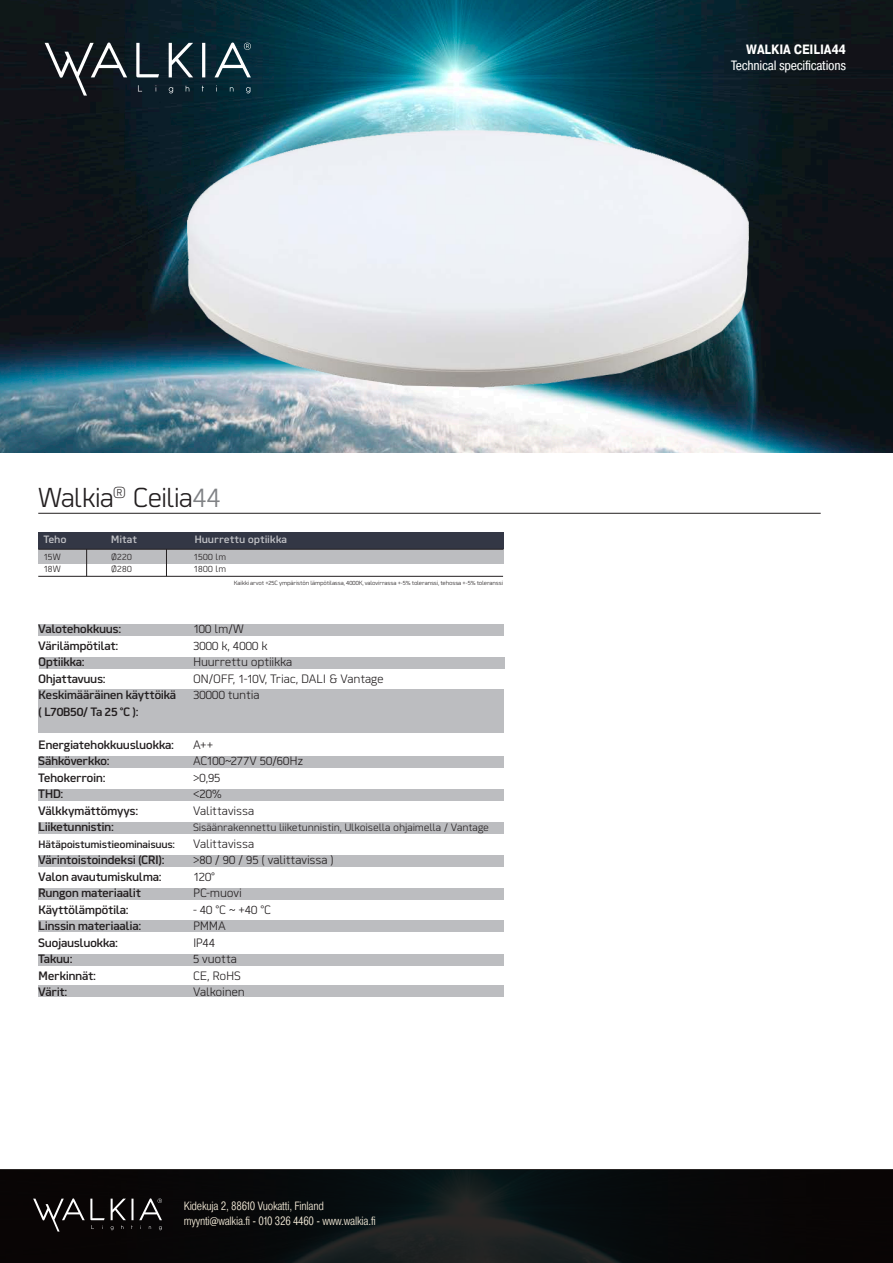
<style>
.page{position:relative;width:893px;height:1263px;background:#fff}
.page>*{position:absolute;margin:0;border:0;box-sizing:border-box;transform-origin:0 0}
.t1{font:300 27px "Martian B";letter-spacing:-.03em;color:#231f20}
.t2{font:13.5px "Pragmatica Cond";letter-spacing:-.02em;color:#fff}
.t3{font:700 13.5px "Pragmatica Cond";letter-spacing:-.01em;color:#fff}
.t4{font:500 12px "Martian B";letter-spacing:-.035em;color:#231f20}
.t5{font:300 12px "Martian B";letter-spacing:-.01em;color:#231f20}
.t6{font:300 12px/14.4px "Pragmatica Cond";letter-spacing:-.02em;color:#f5ecd9}
.t7{font:300 12px "Martian B";letter-spacing:.02em;color:#231f20}
.t8{font:300 10.5px "Martian B";letter-spacing:-.015em;color:#231f20}
.t9{font:500 10.5px "Martian B";letter-spacing:-.035em;color:#231f20}
.t10{font:500 10.5px "Martian B";letter-spacing:-.01em;color:#c2c3c7}
.t11{font:300 9px "Martian B";letter-spacing:.03em;color:#231f20}
.t12{font:300 6px "Martian B";letter-spacing:-.025em;color:#231f20}
.s1{color:#808285}
</style>
<div class="page">
<svg style="left:0;top:1169px;width:893px;height:94px;fill:#08090a"></svg>
<svg style="left:33px;top:1198px;width:129px;height:33px"></svg>
<img style="left:0;top:0;width:893px;height:453px">
<svg style="left:45px;top:43px;width:206px;height:53px"></svg>
<hr style="left:38px;top:513px;width:783px;height:1px;background:#231f20">
<div style="left:38px;top:532px;width:465px;height:32px;background:#bcbdc0"></div>
<div style="left:38px;top:532px;width:465px;height:17px;background:#333745"></div>
<div style="left:38px;top:624px;width:465px;height:11px;background:#bcbdc0"></div>
<div style="left:39px;top:657px;width:465px;height:11px;background:#bcbdc0"></div>
<div style="left:38px;top:689px;width:465px;height:43px;background:#bcbdc0"></div>
<div style="left:38px;top:757px;width:465px;height:11px;background:#bcbdc0"></div>
<div style="left:38px;top:790px;width:465px;height:11px;background:#bcbdc0"></div>
<div style="left:38px;top:822px;width:465px;height:11px;background:#bcbdc0"></div>
<div style="left:38px;top:855px;width:465px;height:11px;background:#bcbdc0"></div>
<div style="left:38px;top:888px;width:465px;height:11px;background:#bcbdc0"></div>
<div style="left:38px;top:920px;width:465px;height:11px;background:#bcbdc0"></div>
<div style="left:39px;top:954px;width:465px;height:11px;background:#bcbdc0"></div>
<div style="left:39px;top:985px;width:465px;height:11px;background:#bcbdc0"></div>
<hr style="left:38px;top:549px;width:465px;height:1px;background:#231f20">
<svg style="left:86px;top:550px;width:1px;height:26px"></svg>
<svg style="left:166px;top:550px;width:1px;height:26px"></svg>
<img style="left:161px;top:97px;width:615px;height:328px">
<hr style="left:38px;top:576px;width:465px;height:1px;background:#231f20">
<p class="t1" style="left:38px;top:477px;width:184px">Walkia<sup>®</sup> Ceilia<span class="s1">44</span></p>
<p class="t10" style="left:43px;top:531px;width:25px">Teho</p>
<p class="t10" style="left:111px;top:531px;width:28px">Mitat</p>
<p class="t10" style="left:194px;top:531px;width:94px">Huurrettu optiikka</p>
<p class="t11" style="left:43px;top:550px;width:19px">15W</p>
<p class="t11" style="left:43px;top:562px;width:19px">18W</p>
<p class="t11" style="left:111px;top:550px;width:22px">Ø220</p>
<p class="t11" style="left:111px;top:562px;width:22px">Ø280</p>
<p class="t11" style="left:194px;top:550px;width:34px">1500 lm</p>
<p class="t11" style="left:194px;top:562px;width:34px">1800 lm</p>
<p class="t4" style="left:38px;top:619px;width:85px">Valotehokkuus:</p>
<p class="t4" style="left:38px;top:636px;width:82px">Värilämpötilat:</p>
<p class="t4" style="left:38px;top:652px;width:48px">Optiikka:</p>
<p class="t4" style="left:38px;top:669px;width:69px">Ohjattavuus:</p>
<p class="t4" style="left:38px;top:685px;width:140px">Keskimääräinen käyttöikä</p>
<p class="t4" style="left:38px;top:702px;width:102px">( L70B50/ Ta 25 °C ):</p>
<p class="t4" style="left:38px;top:735px;width:137px">Energiatehokkuusluokka:</p>
<p class="t4" style="left:38px;top:751px;width:73px">Sähköverkko:</p>
<p class="t4" style="left:38px;top:768px;width:69px">Tehokerroin:</p>
<p class="t4" style="left:38px;top:784px;width:27px">THD:</p>
<p class="t4" style="left:38px;top:801px;width:102px">Välkkymättömyys:</p>
<p class="t4" style="left:38px;top:817px;width:77px">Liiketunnistin:</p>
<p class="t9" style="left:38px;top:836px;width:138px">Hätäpoistumistieominaisuus:</p>
<p class="t4" style="left:38px;top:850px;width:128px">Värintoistoindeksi (CRI):</p>
<p class="t4" style="left:38px;top:867px;width:125px">Valon avautumiskulma:</p>
<p class="t4" style="left:38px;top:883px;width:104px">Rungon materiaalit</p>
<p class="t4" style="left:38px;top:900px;width:92px">Käyttölämpötila:</p>
<p class="t4" style="left:38px;top:916px;width:104px">Linssin materiaalia:</p>
<p class="t4" style="left:38px;top:933px;width:81px">Suojausluokka:</p>
<p class="t4" style="left:38px;top:949px;width:36px">Takuu:</p>
<p class="t4" style="left:38px;top:966px;width:59px">Merkinnät:</p>
<p class="t4" style="left:38px;top:982px;width:31px">Värit:</p>
<p class="t12" style="left:234px;top:578px;width:271px">Kaikki arvot +25C ympäristön lämpötilassa, 4000K, valovirrassa +-5% toleranssi, tehossa +-5% toleranssi</p>
<p class="t5" style="left:193px;top:620px;width:52px">100 lm/W</p>
<p class="t7" style="left:193px;top:636px;width:76px">3000 k, 4000 k</p>
<p class="t5" style="left:193px;top:653px;width:101px">Huurrettu optiikka</p>
<p class="t5" style="left:193px;top:669px;width:192px">ON/OFF, 1-10V, Triac, DALI &amp; Vantage</p>
<p class="t5" style="left:193px;top:686px;width:68px">30000 tuntia</p>
<p class="t5" style="left:193px;top:735px;width:22px">A++</p>
<p class="t5" style="left:193px;top:752px;width:112px">AC100~277V 50/60Hz</p>
<p class="t5" style="left:193px;top:768px;width:29px">&gt;0,95</p>
<p class="t5" style="left:193px;top:785px;width:30px">&lt;20%</p>
<p class="t5" style="left:193px;top:801px;width:63px">Valittavissa</p>
<p class="t8" style="left:193px;top:819px;width:298px">Sisäänrakennettu liiketunnistin, Ulkoisella ohjaimella / Vantage</p>
<p class="t5" style="left:193px;top:834px;width:63px">Valittavissa</p>
<p class="t5" style="left:193px;top:851px;width:142px">&gt;80 / 90 / 95 ( valittavissa )</p>
<p class="t5" style="left:193px;top:867px;width:24px">120°</p>
<p class="t5" style="left:193px;top:884px;width:50px">PC-muovi</p>
<p class="t5" style="left:193px;top:900px;width:80px">- 40 °C ~ +40 °C</p>
<p class="t5" style="left:193px;top:917px;width:34px">PMMA</p>
<p class="t5" style="left:193px;top:933px;width:24px">IP44</p>
<p class="t5" style="left:193px;top:950px;width:46px">5 vuotta</p>
<p class="t5" style="left:193px;top:966px;width:49px">CE, RoHS</p>
<p class="t5" style="left:193px;top:983px;width:53px">Valkoinen</p>
<p class="t6" style="left:184px;top:1199px;width:193px">Kidekuja 2, 88610 Vuokatti, Finland myynti@walkia.fi - 010 326 4460 - www.walkia.fi</p>
<p class="t3" style="left:746px;top:41px;width:101px">WALKIA CEILIA44</p>
<p class="t2" style="left:731px;top:57px;width:117px">Technical specifications</p>
</div>
